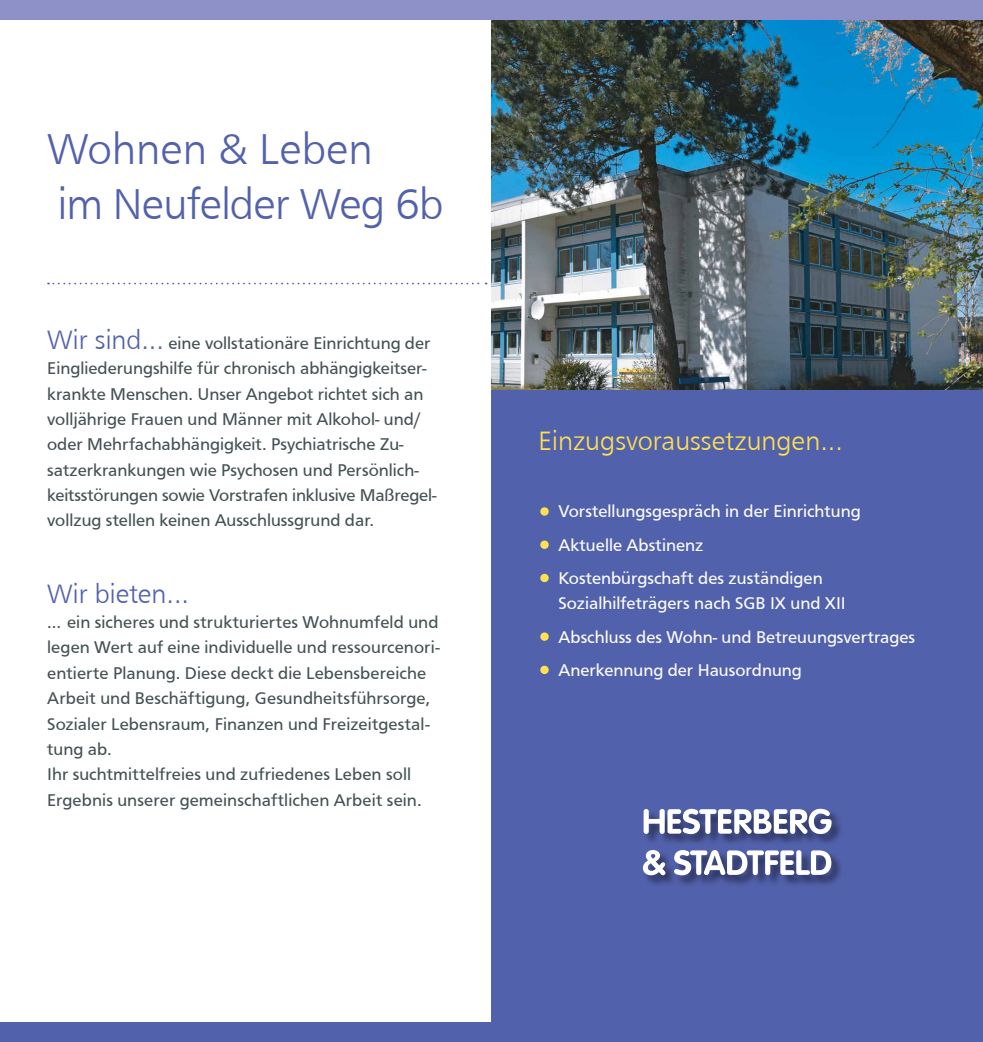
<style>
.page{position:relative;width:983px;height:1042px;background:#fff}
.page>*{position:absolute;margin:0;border:0;box-sizing:border-box;transform-origin:0 0}
.t1{font:45.5px/54.6px "Frutus T Light";letter-spacing:-.02em;color:#5261ac}
.t2{font:28px "Frutus T Light";color:#ffe14f}
.t3{font:28px "Frutus T Light";color:#5261ac}
.t4{font:17.5px/25.4px "Frutus T";color:#435152}
.t5{font:17.5px/25.4px "Frutus T";color:#fff}
.s1{font-family:"Frutus T Light";font-size:28px;color:#5261ac}
.s2{color:#ffe14f}
</style>
<div class="page">
<div style="left:491px;top:0;width:491px;height:1042px;background:#5261ac"></div>
<img style="left:491px;top:20px;width:491px;height:369px">
<div style="left:0;top:0;width:982px;height:20px;background:#8d91c7"></div>
<div style="left:0;top:1022px;width:491px;height:20px;background:#5261ac"></div>
<svg style="left:540px;top:507px;width:9px;height:9px"></svg>
<svg style="left:540px;top:540px;width:9px;height:9px"></svg>
<svg style="left:540px;top:573px;width:9px;height:10px"></svg>
<svg style="left:540px;top:632px;width:9px;height:9px"></svg>
<svg style="left:540px;top:665px;width:9px;height:9px"></svg>
<svg style="left:48px;top:283px;width:438px;height:1px"></svg>
<div style="left:642px;top:808px;width:202px;height:80px;background:#000;opacity:.5"></div>
<svg style="left:643px;top:809px;width:188px;height:25px;background:#abb0c9"></svg>
<svg style="left:642px;top:850px;width:23px;height:25px"></svg>
<svg style="left:674px;top:850px;width:157px;height:25px;background:#a5aac6"></svg>
<h1 class="t1" style="left:47px;top:121px;width:397px">Wohnen &amp; Leben<br>im Neufelder Weg 6b</h1>
<p class="t4" style="left:47px;top:330px;width:390px"><span class="s1">Wir sind...</span> eine vollstationäre Einrichtung der Eingliederungshilfe für chronisch abhängigkeitser&shy;krankte Menschen. Unser Angebot richtet sich an volljährige Frauen und Männer mit Alkohol- und/ oder Mehrfachabhängigkeit. Psychiatrische Zu&shy;satzerkrankungen wie Psychosen und Persönlich&shy;keitsstörungen sowie Vorstrafen inklusive Maßregel&shy;vollzug stellen keinen Ausschlussgrund dar.</p>
<h2 class="t3" style="left:47px;top:577px;width:143px">Wir bieten...</h2>
<p class="t4" style="left:47px;top:609px;width:394px">… ein sicheres und strukturiertes Wohnumfeld und legen Wert auf eine individuelle und ressourcenori&shy;entierte Planung. Diese deckt die Lebensbereiche Arbeit und Beschäftigung, Gesundheitsführsorge, Sozialer Lebensraum, Finanzen und Freizeitgestal&shy;tung ab.<br>Ihr suchtmittelfreies und zufriedenes Leben soll Ergebnis unserer gemeinschaftlichen Arbeit sein.</p>
<h2 class="t2" style="left:538px;top:424px;width:305px">Einzugsvoraussetzungen...</h2>
<p class="t5" style="left:538px;top:498px;width:323px"><span class="s2">•</span> Vorstellungsgespräch in der Einrichtung</p>
<p class="t5" style="left:538px;top:532px;width:166px"><span class="s2">•</span> Aktuelle Abstinenz</p>
<p class="t5" style="left:558px;top:565px;width:289px;text-indent:-20px"><span class="s2">•</span> Kostenbürgschaft des zuständigen<br>Sozialhilfeträgers nach SGB IX und XII</p>
<p class="t5" style="left:538px;top:624px;width:378px"><span class="s2">•</span> Abschluss des Wohn- und Betreuungsvertrages</p>
<p class="t5" style="left:538px;top:657px;width:264px"><span class="s2">•</span> Anerkennung der Hausordnung</p>
</div>
